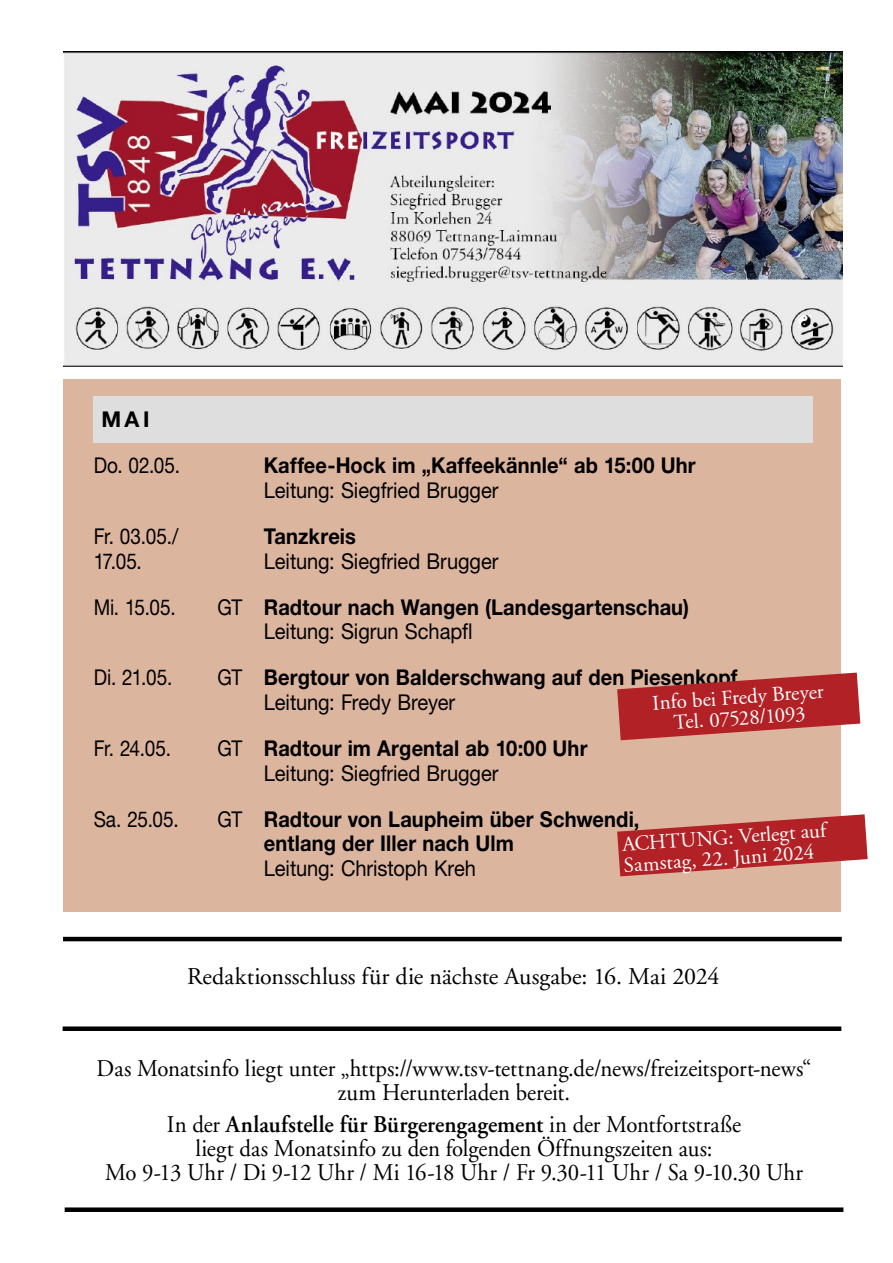
<style>
.page{position:relative;width:893px;height:1263px;background:#fff}
.page>*{position:absolute;margin:0;border:0;box-sizing:border-box;transform-origin:0 0}
.t1{font:24px/24px "Adobe Garamond";color:#000;text-align:center;scale:.95 1}
.t2{font:24px "Adobe Garamond";color:#000}
.t3{font:700 21.75px/24.6px "Helvetica Neue LT Std";letter-spacing:.005em;color:#000;scale:.92 1}
.t4{font:21.75px "Helvetica Neue LT Std";color:#000;scale:.92 1}
.t5{font:21.75px/24.6px "Helvetica Neue LT Std";color:#000;scale:.87 1}
.t6{font:700 21.75px "Helvetica Neue LT Std";letter-spacing:.005em;color:#000}
.t7{font:21px/21px "Adobe Garamond";color:#fff;text-align:center}
.s1{font-weight:400}
.s2{font-weight:600}
</style>
<div class="page">
<img style="left:64px;top:51px;width:778px;height:315px">
<div style="left:63px;top:1026px;width:778px;height:5px;background:#000"></div>
<hr style="left:63px;top:937px;width:779px;height:4px;background:#000">
<div style="left:63px;top:379px;width:778px;height:533px;background:#dcb59f"></div>
<div style="left:65px;top:1207px;width:778px;height:5px;background:#000"></div>
<div style="left:94px;top:396px;width:719px;height:46px;background:#dedede"></div>
<svg style="left:617px;top:672px;width:243px;height:68px"></svg>
<svg style="left:617px;top:814px;width:251px;height:62px"></svg>
<p class="t6" style="left:101px;top:406px;width:49px">Mai</p>
<p class="t5" style="left:94px;top:453px;width:101px">Do. 02.05.</p>
<p class="t3" style="left:264px;top:453px;width:471px">Kaffee-Hock im „Kaffeekännle“ ab 15:00 Uhr</p>
<p class="t4" style="left:264px;top:477px;width:257px">Leitung: Siegfried Brugger</p>
<p class="t5" style="left:94px;top:524px;width:99px">Fr. 03.05./<br>17.05.</p>
<p class="t3" style="left:264px;top:523px;width:102px">Tanzkreis</p>
<p class="t4" style="left:264px;top:548px;width:257px">Leitung: Siegfried Brugger</p>
<p class="t5" style="left:94px;top:594px;width:96px">Mi. 15.05.</p>
<p class="t3" style="left:264px;top:594px;width:464px;text-indent:-46px"><span class="s1">GT</span> Radtour nach Wangen (Landesgartenschau)<br><span class="s1">Leitung: Sigrun Schapfl</span></p>
<p class="t5" style="left:94px;top:665px;width:92px">Di. 21.05.</p>
<p class="t3" style="left:264px;top:665px;width:516px;text-indent:-46px"><span class="s1">GT</span> Bergtour von Balderschwang auf den Piesenkopf<br><span class="s1">Leitung: Fredy Breyer</span></p>
<p class="t5" style="left:94px;top:736px;width:90px">Fr. 24.05.</p>
<p class="t3" style="left:264px;top:735px;width:353px;text-indent:-46px"><span class="s1">GT</span> Radtour im Argental ab 10:00 Uhr<br><span class="s1">Leitung: Siegfried Brugger</span></p>
<p class="t5" style="left:94px;top:806px;width:99px">Sa. 25.05.</p>
<p class="t3" style="left:264px;top:806px;width:410px;text-indent:-46px"><span class="s1">GT</span> Radtour von Laupheim über Schwendi, entlang der Iller nach Ulm</p>
<p class="t4" style="left:264px;top:855px;width:232px">Leitung: Christoph Kreh</p>
<p class="t7" style="left:652px;top:693px;width:173px;rotate:-4deg">Info bei Fredy Breyer<br>Tel. 07528/1093</p>
<p class="t7" style="left:622px;top:834px;width:206px;text-align:left;rotate:-4deg">ACHTUNG: Verlegt auf<br>Samstag, 22. Juni 2024</p>
<p class="t2" style="left:187px;top:963px;width:534px">Redaktionsschluss für die nächste Ausgabe: 16. Mai 2024</p>
<p class="t1" style="left:97px;top:1057px;width:754px">Das Monatsinfo liegt unter „https://www.tsv-tettnang.de/news/freizeitsport-news“ zum Herunterladen bereit.</p>
<p class="t1" style="left:105px;top:1113px;width:736px">In der <span class="s2">Anlaufstelle für Bürgerengagement</span> in der Montfortstraße<br>liegt das Monatsinfo zu den folgenden Öffnungszeiten aus:<br>Mo 9-13 Uhr / Di 9-12 Uhr / Mi 16-18 Uhr / Fr 9.30-11 Uhr / Sa 9-10.30 Uhr</p>
</div>
